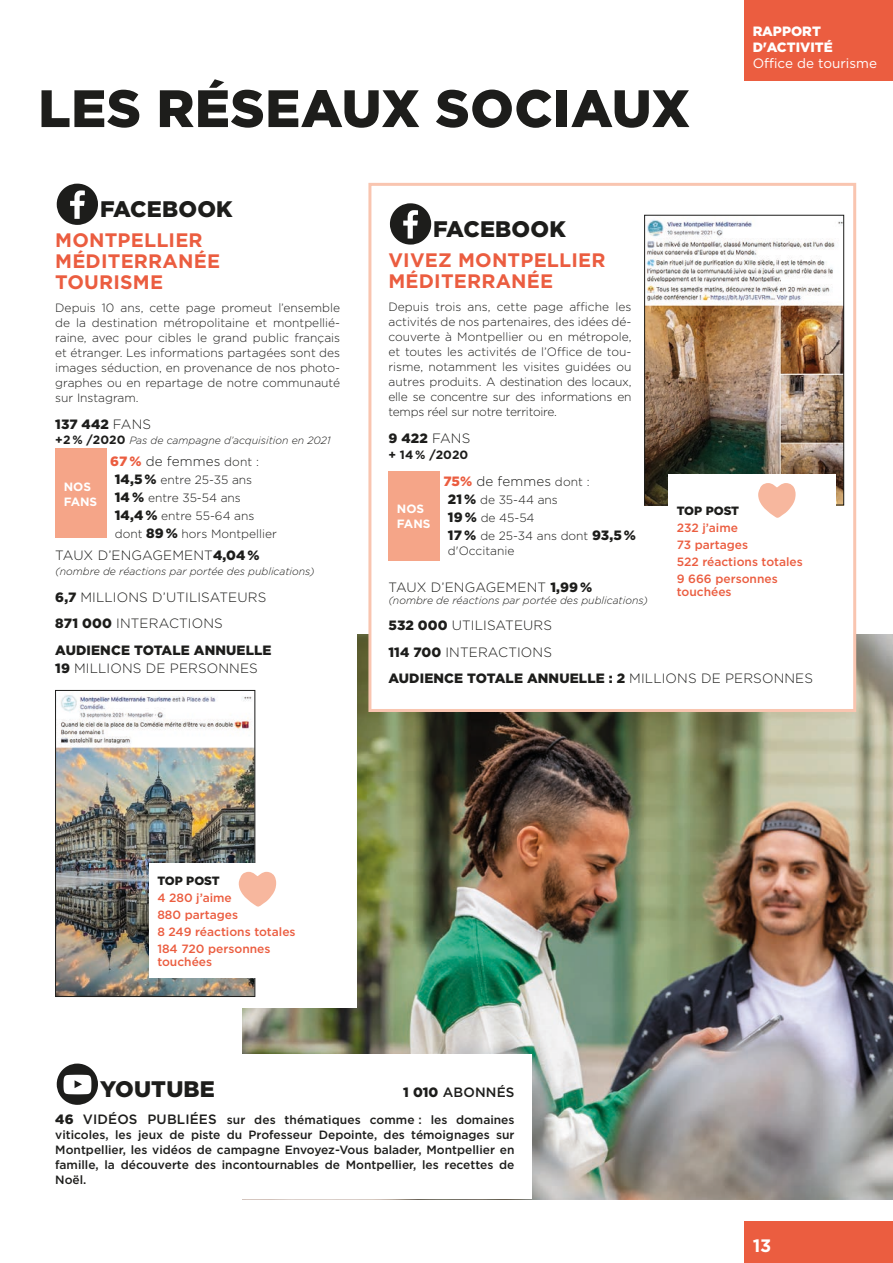
<style>
.page{position:relative;width:893px;height:1263px;background:#fff}
.page>*{position:absolute;margin:0;border:0;box-sizing:border-box;transform-origin:0 0}
.t1{font:60px "Social Shapes";color:#1d1d1b}
.t2{font:900 52.5px "Gotham";letter-spacing:.01em;color:#1d1d1b}
.t3{font:900 22.5px "Gotham";letter-spacing:.01em;color:#1d1d1b}
.t4{font:700 19.5px/21px "Gotham";letter-spacing:.01em;color:#eb5d40}
.t5{font:700 18px "Gotham";color:#fff}
.t6{font:300 13.5px/26.5px "Gotham";letter-spacing:.01em;color:#1d1d1b}
.t7{font:900 13.5px "Gotham";letter-spacing:.01em;color:#1d1d1b}
.t8{font:900 13.5px/16.2px "Gotham";color:#fff}
.t9{font:13.5px "Gotham";color:#fff}
.t10{font:500 13.5px "Gotham";letter-spacing:.01em;color:#1d1d1b}
.t11{font:300 12px/15px "Gotham";color:#1d1d1b;text-align:justify}
.t12{font:500 12px/15px "Gotham";color:#1d1d1b;text-align:justify}
.t13{font:500 12px/17px "Gotham";color:#eb5d40}
.t14{font:700 12px/15px "Gotham";color:#fff}
.t15{font:900 12px "Gotham";letter-spacing:-.005em;color:#1d1d1b}
.t16{font:700 12px "Gotham";letter-spacing:.01em;color:#1d1d1b}
.t17{font:italic 300 10.5px "Gotham";color:#1d1d1b}
.s1{font-weight:300}
.s2{font-weight:700;font-style:normal;font-size:12px}
.s3{font-weight:900;color:#eb5d40}
.s4{font-size:12px}
.s5{font-weight:900;font-size:13.5px}
.s6{font-weight:900}
.s7{font-size:13.5px}
</style>
<div class="page">
<div style="left:744px;top:1222px;width:149px;height:41px;background:#eb5d40"></div>
<div style="left:744px;top:0;width:149px;height:81px;background:#eb5d40"></div>
<img style="left:242px;top:635px;width:651px;height:564px">
<div style="left:38px;top:158px;width:319px;height:850px;background:#fff"></div>
<div style="left:55px;top:449px;width:51px;height:89px;background:#f5a588"></div>
<img style="left:57px;top:695px;width:196px;height:300px">
<div style="left:55px;top:690px;width:200px;height:307px;border:1px solid #1d1d1b"></div>
<div style="left:149px;top:863px;width:168px;height:115px;background:#fff"></div>
<svg style="left:239px;top:872px;width:37px;height:34px"></svg>
<div style="left:370px;top:184px;width:485px;height:526px;background:#fff"></div>
<div style="left:388px;top:471px;width:51px;height:90px;background:#f5a588"></div>
<div style="left:368px;top:183px;width:488px;height:529px;border:3px solid #f9c5b0"></div>
<img style="left:646px;top:220px;width:196px;height:283px">
<div style="left:644px;top:215px;width:200px;height:290px;border:1px solid #1d1d1b"></div>
<div style="left:668px;top:474px;width:168px;height:136px;background:#fff"></div>
<svg style="left:758px;top:483px;width:38px;height:35px"></svg>
<div style="left:38px;top:1054px;width:493px;height:145px;background:#fff"></div>
<h2 class="t2" style="left:38px;top:72px;width:653px">LES RÉSEAUX SOCIAUX</h2>
<p class="t8" style="left:753px;top:23px;width:82px">RAPPORT<br>D'ACTIVITÉ</p>
<p class="t9" style="left:753px;top:55px;width:126px">Office de tourisme</p>
<h1 class="t1" style="left:55px;top:169px;width:46px">!</h1>
<h3 class="t3" style="left:100px;top:194px;width:134px">FACEBOOK</h3>
<h3 class="t4" style="left:55px;top:229px;width:166px">MONTPELLIER<br>MÉDITERRANÉE<br>TOURISME</h3>
<p class="t11" style="left:55px;top:300px;width:286px">Depuis 10 ans, cette page promeut l’ensemble de la destination métropolitaine et montpellié&shy;raine, avec pour cibles le grand public français et étranger. Les informations partagées sont des images séduction, en provenance de nos photo&shy;graphes ou en repartage de notre communauté sur Instagram.</p>
<p class="t7" style="left:55px;top:415px;width:97px">137 442 <span class="s1">FANS</span></p>
<p class="t17" style="left:55px;top:434px;width:277px"><span class="s2">+2 % /2020</span> Pas de campagne d’acquisition en 2021</p>
<p class="t14" style="left:64px;top:479px;width:35px">NOS<br>FANS</p>
<p class="t6" style="left:110px;top:448px;width:150px"><span class="s3">67 %</span> de femmes <span class="s4">dont :</span></p>
<p class="t11" style="left:115px;top:471px;width:164px;line-height:18px;text-align:left"><span class="s5">14,5 %</span> entre 25-35 ans<br><span class="s5">14 %</span> entre 35-54 ans<br><span class="s5">14,4 %</span> entre 55-64 ans dont <span class="s5">89 %</span> hors Montpellier</p>
<p class="t6" style="left:55px;top:542px;width:206px">TAUX D’ENGAGEMENT<span class="s6">4,04 %</span></p>
<p class="t17" style="left:55px;top:565px;width:261px">(nombre de réactions par portée des publications)</p>
<p class="t6" style="left:55px;top:583px;width:218px"><span class="s6">6,7</span> MILLIONS D’UTILISATEURS<br><span class="s6">871 000</span> INTERACTIONS<br><span class="s6">AUDIENCE TOTALE ANNUELLE</span></p>
<p class="t6" style="left:55px;top:654px;width:204px"><span class="s6">19</span> MILLIONS DE PERSONNES</p>
<h1 class="t1" style="left:388px;top:189px;width:46px">!</h1>
<h3 class="t3" style="left:433px;top:214px;width:134px">FACEBOOK</h3>
<h3 class="t4" style="left:388px;top:249px;width:219px">VIVEZ MONTPELLIER<br>MÉDITERRANÉE</h3>
<p class="t11" style="left:388px;top:299px;width:245px">Depuis trois ans, cette page affiche les activités de nos partenaires, des idées dé&shy;couverte à Montpellier ou en métropole, et toutes les activités de l’Office de tou&shy;risme, notamment les visites guidées ou autres produits. A destination des locaux, elle se concentre sur des informations en temps réel sur notre territoire.</p>
<p class="t7" style="left:388px;top:428px;width:83px">9 422 <span class="s1">FANS</span></p>
<p class="t16" style="left:388px;top:447px;width:81px">+ 14 % /2020</p>
<p class="t6" style="left:443px;top:467px;width:148px"><span class="s3">75%</span> de femmes <span class="s4">dont :</span></p>
<p class="t11" style="left:448px;top:490px;width:190px;line-height:18px;text-align:left"><span class="s5">21 %</span> de 35-44 ans<br><span class="s5">19 %</span> de 45-54<br><span class="s5">17 %</span> de 25-34 ans dont <span class="s5">93,5 %</span></p>
<p class="t11" style="left:448px;top:543px;width:68px">d'Occitanie</p>
<p class="t6" style="left:388px;top:573px;width:205px">TAUX D’ENGAGEMENT <span class="s6">1,99 %</span></p>
<p class="t17" style="left:388px;top:593px;width:261px">(nombre de réactions par portée des publications)</p>
<p class="t6" style="left:388px;top:612px;width:426px"><span class="s6">532 000</span> UTILISATEURS<br><span class="s6">114 700</span> INTERACTIONS<br><span class="s6">AUDIENCE TOTALE ANNUELLE : 2</span> MILLIONS DE PERSONNES</p>
<p class="t14" style="left:397px;top:501px;width:35px">NOS<br>FANS</p>
<p class="t15" style="left:677px;top:502px;width:64px">TOP POST</p>
<p class="t13" style="left:677px;top:519px;width:128px">232 j’aime<br>73 partages<br>522 réactions totales<br>9 666 personnes</p>
<p class="t13" style="left:677px;top:583px;width:56px">touchées</p>
<p class="t15" style="left:157px;top:872px;width:64px">TOP POST</p>
<p class="t13" style="left:157px;top:889px;width:140px">4 280 j’aime<br>880 partages<br>8 249 réactions totales<br>184 720 personnes</p>
<p class="t13" style="left:157px;top:953px;width:56px">touchées</p>
<h1 class="t1" style="left:55px;top:1049px;width:46px">*</h1>
<h3 class="t3" style="left:100px;top:1074px;width:116px">YOUTUBE</h3>
<p class="t10" style="left:403px;top:1084px;width:113px"><span class="s6">1 010</span> ABONNÉS</p>
<p class="t12" style="left:55px;top:1112px;width:461px"><span class="s5">46</span> <span class="s7">VIDÉOS PUBLIÉES</span> sur des thématiques comme : les domaines viticoles, les jeux de piste du Professeur Depointe, des témoignages sur Montpellier, les vidéos de campagne Envoyez-Vous balader, Montpellier en famille, la découverte des incontournables de Montpellier, les recettes de Noël.</p>
<h3 class="t5" style="left:753px;top:1233px;width:20px">13</h3>
</div>
